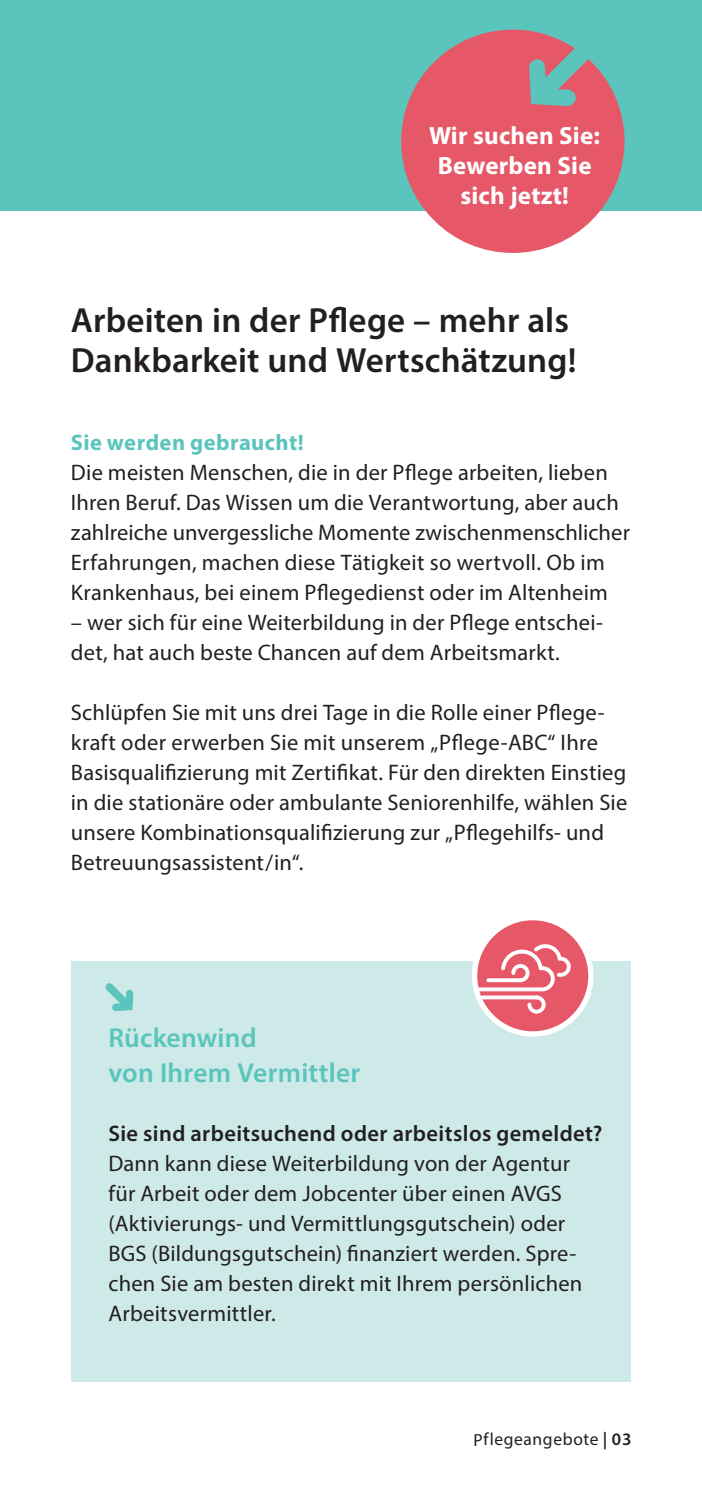
<style>
.page{position:relative;width:702px;height:1489px;background:#fff}
.page>*{position:absolute;margin:0;border:0;box-sizing:border-box;transform-origin:0 0}
.t1{font:600 35px/40px "Myriad Pro";letter-spacing:.005em;color:#231f20}
.t2{font:600 27.5px/35px "Myriad Pro";letter-spacing:.01em;color:#5ac4bd}
.t3{font:700 25px/30px "Myriad Pro";letter-spacing:.01em;color:#fff;text-align:center}
.t4{font:22.5px/30px "Myriad Pro";letter-spacing:.01em;color:#231f20}
.t5{font:600 22.5px "Myriad Pro";letter-spacing:.015em;color:#231f20}
.t6{font:700 22.5px "Myriad Pro";letter-spacing:.02em;color:#5ac4bd}
.t7{font:17.5px "Myriad Pro";letter-spacing:.03em;color:#231f20}
.s1{font-weight:600}
</style>
<div class="page">
<div style="left:71px;top:961px;width:559px;height:420px;background:#ceeae8"></div>
<div style="left:0;top:0;width:702px;height:210px;background:#5ac4bd"></div>
<svg style="left:401px;top:30px;width:223px;height:223px;fill:#e65867"></svg>
<svg style="left:105px;top:983px;width:28px;height:28px"></svg>
<svg style="left:474px;top:917px;width:117px;height:116px;background:#e96d7a"></svg>
<div style="left:472px;top:914px;width:121px;height:122px;border:5px solid #fff;border-radius:50%"></div>
<svg style="left:473px;top:944px;width:97px;height:69px;background:#ec8994"></svg>
<p class="t3" style="left:429px;top:120px;width:172px">Wir suchen Sie:<br>Bewerben Sie sich jetzt!</p>
<h1 class="t1" style="left:71px;top:299px;width:507px">Arbeiten in der Pflege – mehr als<br>Dankbarkeit und Wertschätzung!</h1>
<p class="t6" style="left:71px;top:428px;width:234px">Sie werden gebraucht!</p>
<p class="t4" style="left:71px;top:457px;width:560px">Die meisten Menschen, die in der Pflege arbeiten, lieben Ihren Beruf. Das Wissen um die Verantwortung, aber auch zahlreiche unvergessliche Momente zwischenmenschlicher Erfahrungen, machen diese Tätigkeit so wertvoll. Ob im Krankenhaus, bei einem Pflegedienst oder im Altenheim</p>
<p class="t4" style="left:71px;top:607px;width:533px">– wer sich für eine Weiterbildung in der Pflege entschei&shy;det, hat auch beste Chancen auf dem Arbeitsmarkt.</p>
<p class="t4" style="left:71px;top:697px;width:558px">Schlüpfen Sie mit uns drei Tage in die Rolle einer Pflege&shy;kraft oder erwerben Sie mit unserem „Pflege-ABC“ Ihre Basisqualifizierung mit Zertifikat. Für den direkten Einstieg in die stationäre oder ambulante Seniorenhilfe, wählen Sie unsere Kombinationsqualifizierung zur „Pflegehilfs- und Betreuungsassistent/in“.</p>
<p class="t2" style="left:108px;top:1019px;width:253px">Rückenwind<br>von Ihrem Vermittler</p>
<p class="t5" style="left:108px;top:1118px;width:495px">Sie sind arbeitsuchend oder arbeitslos gemeldet?</p>
<p class="t4" style="left:108px;top:1147px;width:475px">Dann kann diese Weiterbildung von der Agentur für Arbeit oder dem Jobcenter über einen AVGS (Aktivierungs- und Vermittlungsgutschein) oder BGS (Bildungsgutschein) finanziert werden. Spre&shy;chen Sie am besten direkt mit Ihrem persönlichen Arbeitsvermittler.</p>
<p class="t7" style="left:473px;top:1428px;width:159px">Pflegeangebote <span class="s1">| 03</span></p>
</div>
